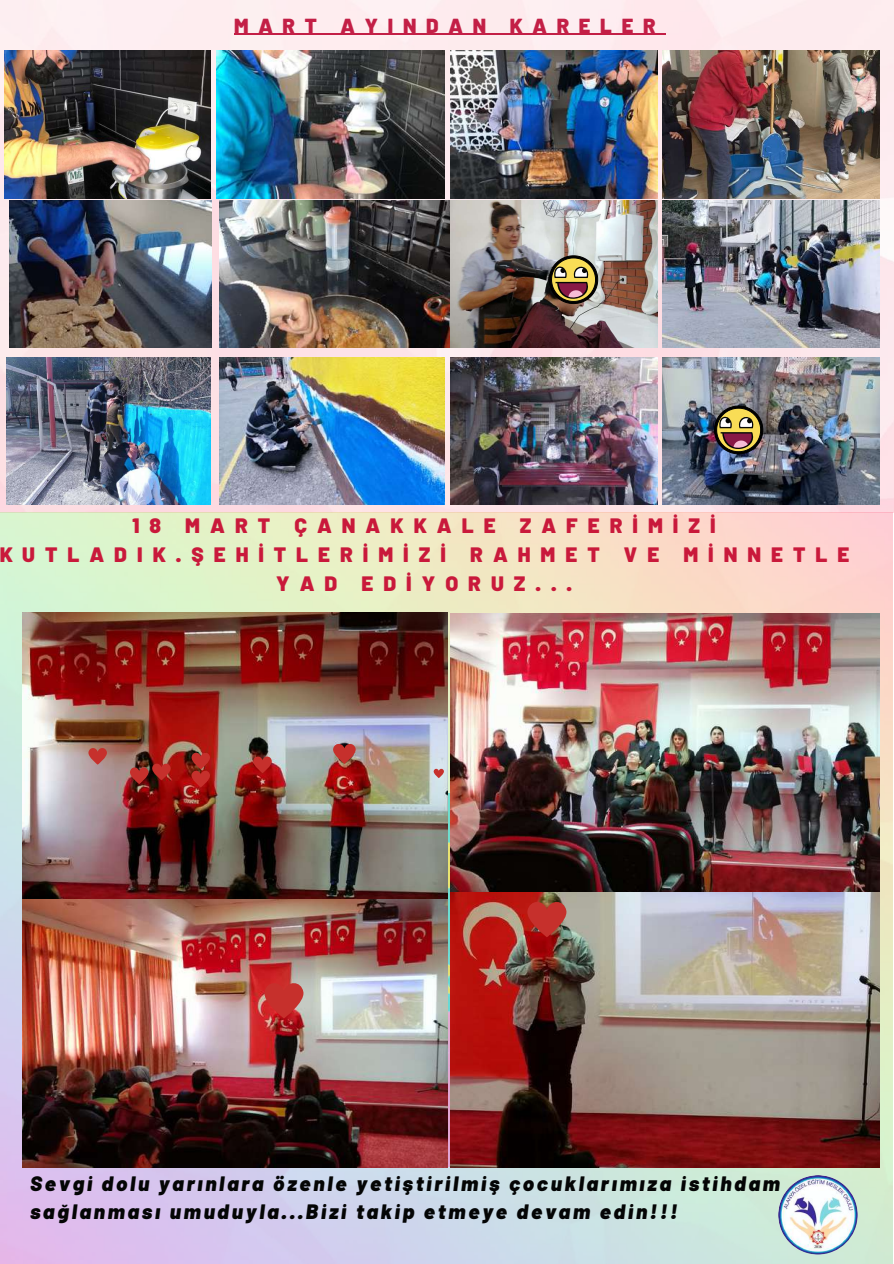
<style>
.page{position:relative;width:894px;height:1264px;background:#fff}
.page>*{position:absolute;margin:0;border:0;box-sizing:border-box;transform-origin:0 0}
.t1{font:italic 900 20.85px/28.2px "Barlow";letter-spacing:.135em;color:#040505}
.t2{font:900 20.85px/29px "Barlow";letter-spacing:.48em;color:#c9193b;text-align:center}
.t3{font:900 20.25px "Barlow";letter-spacing:.48em;color:#c31f46}
</style>
<div class="page">
<img style="left:0;top:0;width:893px;height:1263px">
<img style="left:217px;top:51px;width:227px;height:147px">
<img style="left:5px;top:51px;width:206px;height:147px">
<img style="left:450px;top:51px;width:207px;height:147px">
<img style="left:662px;top:51px;width:217px;height:147px">
<img style="left:9px;top:200px;width:202px;height:148px">
<img style="left:7px;top:357px;width:204px;height:148px">
<img style="left:219px;top:200px;width:438px;height:148px">
<img style="left:219px;top:357px;width:225px;height:148px">
<img style="left:450px;top:357px;width:207px;height:148px">
<img style="left:662px;top:200px;width:217px;height:148px">
<img style="left:662px;top:357px;width:217px;height:148px">
<img style="left:22px;top:612px;width:425px;height:555px">
<img style="left:450px;top:613px;width:429px;height:279px">
<img style="left:778px;top:1175px;width:79px;height:79px;border-radius:50%">
<svg style="left:332px;top:742px;width:24px;height:21px"></svg>
<svg style="left:433px;top:768px;width:11px;height:10px"></svg>
<hr style="left:234px;top:34px;width:431px;height:1px;background:#c31f46">
<svg style="left:549px;top:256px;width:48px;height:51px"></svg>
<svg style="left:714px;top:406px;width:48px;height:52px"></svg>
<svg style="left:87px;top:746px;width:21px;height:18px"></svg>
<svg style="left:272px;top:899px;width:49px;height:42px"></svg>
<svg style="left:252px;top:755px;width:20px;height:18px"></svg>
<svg style="left:129px;top:762px;width:42px;height:22px"></svg>
<svg style="left:190px;top:751px;width:21px;height:36px"></svg>
<img style="left:450px;top:892px;width:429px;height:274px">
<svg style="left:525px;top:899px;width:43px;height:38px"></svg>
<svg style="left:262px;top:980px;width:43px;height:38px"></svg>
<p class="t3" style="left:234px;top:12px;width:423px">MART AYINDAN KARELER</p>
<p class="t2" style="left:-1px;top:510px;width:851px">18 MART ÇANAKKALE ZAFERİMİZİ<br>KUTLADIK.ŞEHİTLERİMİZİ RAHMET VE MİNNETLE<br>YAD EDİYORUZ...</p>
<p class="t1" style="left:30px;top:1168px;width:751px">Sevgi dolu yarınlara özenle yetiştirilmiş çocuklarımıza istihdam sağlanması umuduyla...Bizi takip etmeye devam edin!!!</p>
</div>
